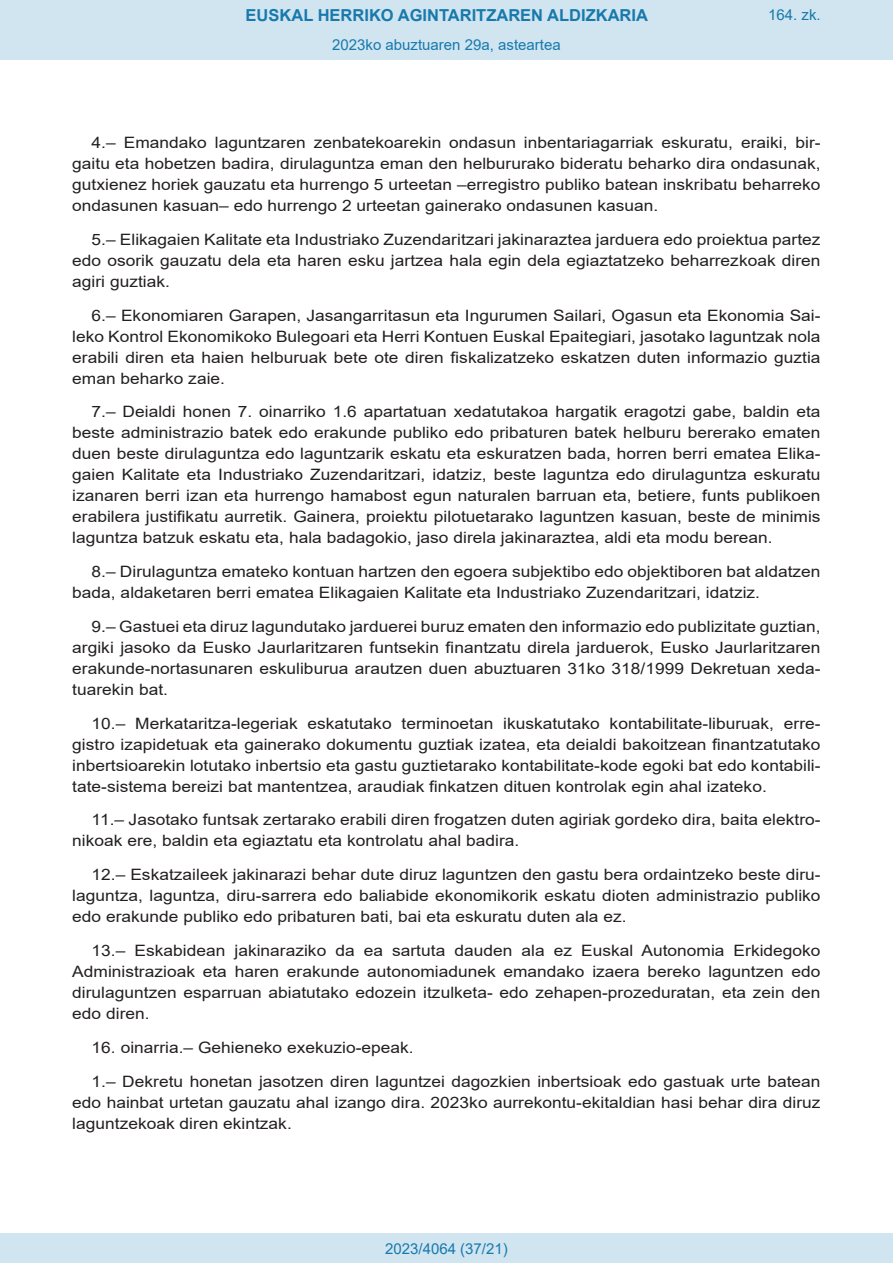
<style>
.page{position:relative;width:893px;height:1263px;background:#fff}
.page>*{position:absolute;margin:0;border:0;box-sizing:border-box;transform-origin:0 0}
.t1{font:700 16.5px "Arial";color:#1879ad}
.BOPVDetalle{font:15.6px/21px "Arial";color:#231f20;text-align:justify;scale:1.11 1}
.Paginacion_Centro{font:15px "Arial";color:#1879ad}
</style>
<div class="page">
<div style="left:0;top:0;width:893px;height:60px;background:#d0e5f0"></div>
<div style="left:0;top:1233px;width:893px;height:30px;background:#d0e5f0"></div>
<p class="t1" style="left:246px;top:3px;width:404px">EUSKAL HERRIKO AGINTARITZAREN ALDIZKARIA</p>
<p class="Paginacion_Centro" style="left:332px;top:35px;width:230px">2023ko abuztuaren 29a, asteartea</p>
<p class="Paginacion_Centro" style="left:768px;top:5px;width:54px">164. zk.</p>
<p class="BOPVDetalle" style="left:72px;top:132px;width:676px;text-indent:19px">4.– Emandako laguntzaren zenbatekoarekin ondasun inbentariagarriak eskuratu, eraiki, bir&shy;gaitu eta hobetzen badira, dirulaguntza eman den helbururako bideratu beharko dira ondasunak, gutxienez horiek gauzatu eta hurrengo 5 urteetan –erregistro publiko batean inskribatu beharreko ondasunen kasuan– edo hurrengo 2 urteetan gainerako ondasunen kasuan.</p>
<p class="BOPVDetalle" style="left:72px;top:229px;width:676px;text-indent:19px">5.– Elikagaien Kalitate eta Industriako Zuzendaritzari jakinaraztea jarduera edo proiektua partez edo osorik gauzatu dela eta haren esku jartzea hala egin dela egiaztatzeko beharrezkoak diren agiri guztiak.</p>
<p class="BOPVDetalle" style="left:72px;top:305px;width:676px;text-indent:19px">6.– Ekonomiaren Garapen, Jasangarritasun eta Ingurumen Sailari, Ogasun eta Ekonomia Sai&shy;leko Kontrol Ekonomikoko Bulegoari eta Herri Kontuen Euskal Epaitegiari, jasotako laguntzak nola erabili diren eta haien helburuak bete ote diren fiskalizatzeko eskatzen duten informazio guztia eman beharko zaie.</p>
<p class="BOPVDetalle" style="left:72px;top:401px;width:676px;text-indent:19px">7.– Deialdi honen 7. oinarriko 1.6 apartatuan xedatutakoa hargatik eragotzi gabe, baldin eta beste administrazio batek edo erakunde publiko edo pribaturen batek helburu bererako ematen duen beste dirulaguntza edo laguntzarik eskatu eta eskuratzen bada, horren berri ematea Elika&shy;gaien Kalitate eta Industriako Zuzendaritzari, idatziz, beste laguntza edo dirulaguntza eskuratu izanaren berri izan eta hurrengo hamabost egun naturalen barruan eta, betiere, funts publikoen erabilera justifikatu aurretik. Gainera, proiektu pilotuetarako laguntzen kasuan, beste de minimis laguntza batzuk eskatu eta, hala badagokio, jaso direla jakinaraztea, aldi eta modu berean.</p>
<p class="BOPVDetalle" style="left:72px;top:561px;width:676px;text-indent:19px">8.– Dirulaguntza emateko kontuan hartzen den egoera subjektibo edo objektiboren bat aldatzen bada, aldaketaren berri ematea Elikagaien Kalitate eta Industriako Zuzendaritzari, idatziz.</p>
<p class="BOPVDetalle" style="left:72px;top:616px;width:676px;text-indent:19px">9.– Gastuei eta diruz lagundutako jarduerei buruz ematen den informazio edo publizitate guztian, argiki jasoko da Eusko Jaurlaritzaren funtsekin finantzatu direla jarduerok, Eusko Jaurlaritzaren erakunde-nortasunaren eskuliburua arautzen duen abuztuaren 31ko 318/1999 Dekretuan xeda&shy;tuarekin bat.</p>
<p class="BOPVDetalle" style="left:72px;top:713px;width:676px;text-indent:19px">10.– Merkataritza-legeriak eskatutako terminoetan ikuskatutako kontabilitate-liburuak, erre&shy;gistro izapidetuak eta gainerako dokumentu guztiak izatea, eta deialdi bakoitzean finantzatutako inbertsioarekin lotutako inbertsio eta gastu guztietarako kontabilitate-kode egoki bat edo kontabili&shy;tate-sistema bereizi bat mantentzea, araudiak finkatzen dituen kontrolak egin ahal izateko.</p>
<p class="BOPVDetalle" style="left:72px;top:809px;width:676px;text-indent:19px">11.– Jasotako funtsak zertarako erabili diren frogatzen duten agiriak gordeko dira, baita elektro&shy;nikoak ere, baldin eta egiaztatu eta kontrolatu ahal badira.</p>
<p class="BOPVDetalle" style="left:72px;top:864px;width:676px;text-indent:19px">12.– Eskatzaileek jakinarazi behar dute diruz laguntzen den gastu bera ordaintzeko beste diru&shy;laguntza, laguntza, diru-sarrera edo baliabide ekonomikorik eskatu dioten administrazio publiko edo erakunde publiko edo pribaturen bati, bai eta eskuratu duten ala ez.</p>
<p class="BOPVDetalle" style="left:72px;top:940px;width:676px;text-indent:19px">13.– Eskabidean jakinaraziko da ea sartuta dauden ala ez Euskal Autonomia Erkidegoko Administrazioak eta haren erakunde autonomiadunek emandako izaera bereko laguntzen edo dirulaguntzen esparruan abiatutako edozein itzulketa- edo zehapen-prozeduratan, eta zein den edo diren.</p>
<p class="BOPVDetalle" style="left:92px;top:1037px;width:292px">16. oinarria.– Gehieneko exekuzio-epeak.</p>
<p class="BOPVDetalle" style="left:72px;top:1070px;width:676px;text-indent:19px">1.– Dekretu honetan jasotzen diren laguntzei dagozkien inbertsioak edo gastuak urte batean edo hainbat urtetan gauzatu ahal izango dira. 2023ko aurrekontu-ekitaldian hasi behar dira diruz laguntzekoak diren ekintzak.</p>
<p class="Paginacion_Centro" style="left:385px;top:1238px;width:124px">2023/4064 (37/21)</p>
</div>
